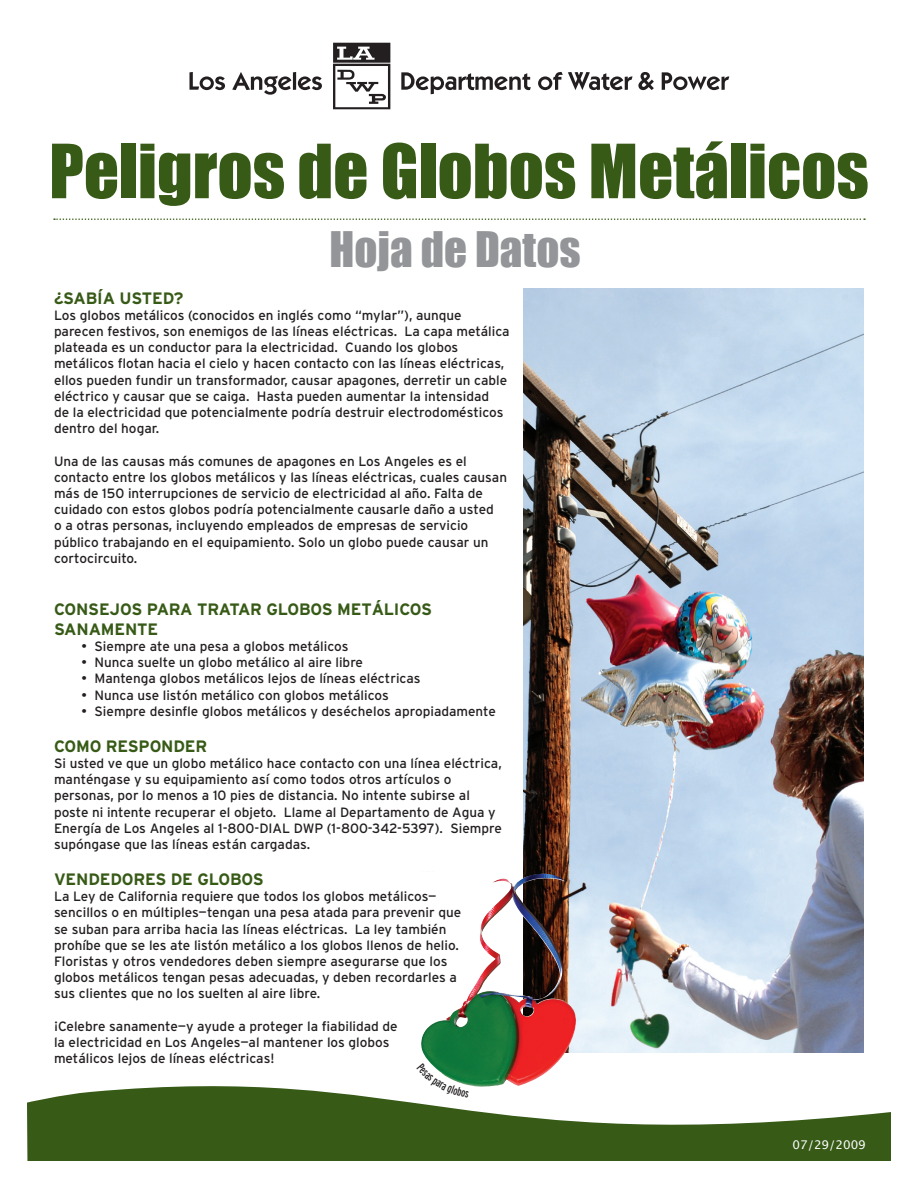
<style>
.page{position:relative;width:918px;height:1188px;background:#fff}
.page>*{position:absolute;margin:0;border:0;box-sizing:border-box;transform-origin:0 0}
.t1{font:69px "Impact";color:#375a16}
.t2{font:45px "Impact";color:#939598}
.t3{font:700 16.5px "Interstate";letter-spacing:-.01em;color:#375a16}
.t4{font:13.5px/16.2px "Interstate";color:#231f20}
.t5{font:12px "Lucida Grande";color:#fff}
</style>
<div class="page">
<svg style="left:333px;top:43px;width:57px;height:66px"></svg>
<svg style="left:189px;top:72px;width:36px;height:18px"></svg>
<svg style="left:232px;top:72px;width:59px;height:23px"></svg>
<hr style="left:293px;top:72px;width:3px;height:18px;background:#231f20">
<svg style="left:298px;top:76px;width:24px;height:14px"></svg>
<svg style="left:401px;top:72px;width:130px;height:22px"></svg>
<svg style="left:662px;top:72px;width:67px;height:18px"></svg>
<svg style="left:538px;top:72px;width:116px;height:18px"></svg>
<svg style="left:27px;top:1062px;width:864px;height:99px;fill:#375a16"></svg>
<svg style="left:54px;top:218px;width:811px;height:2px"></svg>
<img style="left:524px;top:288px;width:340px;height:765px">
<img style="left:420px;top:872px;width:120px;height:215px">
<svg style="left:417px;top:1063px;width:52px;height:35px"></svg>
<h1 class="t1" style="left:49px;top:118px;width:821px">Peligros de Globos Metálicos</h1>
<h2 class="t2" style="left:330px;top:214px;width:252px">Hoja de Datos</h2>
<p class="t3" style="left:54px;top:289px;width:131px">¿SABÍA USTED?</p>
<p class="t4" style="left:54px;top:307px;width:457px">Los globos metálicos (conocidos en inglés como “mylar”), aunque parecen festivos, son enemigos de las líneas eléctricas. La capa metálica plateada es un conductor para la electricidad. Cuando los globos metálicos flotan hacia el cielo y hacen contacto con las líneas eléctricas, ellos pueden fundir un transformador, causar apagones, derretir un cable eléctrico y causar que se caiga. Hasta pueden aumentar la intensidad<br>de la electricidad que potencialmente podría destruir electrodomésticos dentro del hogar.</p>
<p class="t4" style="left:54px;top:453px;width:455px">Una de las causas más comunes de apagones en Los Angeles es el contacto entre los globos metálicos y las líneas eléctricas, cuales causan más de 150 interrupciones de servicio de electricidad al año. Falta de cuidado con estos globos podría potencialmente causarle daño a usted<br>o a otras personas, incluyendo empleados de empresas de servicio público trabajando en el equipamiento. Solo un globo puede causar un cortocircuito.</p>
<p class="t3" style="left:54px;top:600px;width:23px">CONSE</p>
<p class="t3" style="left:110px;top:600px;width:50px">JOS PARA</p>
<p class="t3" style="left:197px;top:600px;width:81px">TRATAR GLO</p>
<p class="t3" style="left:299px;top:600px;width:123px">BOS METÁLI COS</p>
<p class="t3" style="left:54px;top:620px;width:13px">SANA</p>
<p class="t3" style="left:101px;top:620px;width:56px">MENTE</p>
<p class="t4" style="left:81px;top:638px;width:269px">• Siempre ate una pesa a globos metálicos</p>
<p class="t4" style="left:81px;top:654px;width:284px">• Nunca suelte un globo metálico al aire libre</p>
<p class="t4" style="left:81px;top:670px;width:341px">• Mantenga globos metálicos lejos de líneas eléctricas</p>
<p class="t4" style="left:81px;top:687px;width:309px">• Nunca use listón metálico con globos metálicos</p>
<p class="t4" style="left:81px;top:703px;width:416px">• Siempre desinfle globos metálicos y deséchelos apropiadamente</p>
<p class="t3" style="left:54px;top:737px;width:64px">COMO RESPON</p>
<p class="t3" style="left:173px;top:737px;width:23px">DER</p>
<p class="t4" style="left:54px;top:755px;width:449px">Si usted ve que un globo metálico hace contacto con una línea eléctrica, manténgase y su equipamiento así como todos otros artículos o personas, por lo menos a 10 pies de distancia. No intente subirse al poste ni intente recuperar el objeto. Llame al Departamento de Agua y Energía de Los Angeles al 1-800-DIAL DWP (1-800-342-5397). Siempre supóngase que las líneas están cargadas.</p>
<p class="t3" style="left:54px;top:870px;width:80px">VEN DEDORES</p>
<p class="t3" style="left:171px;top:870px;width:39px">DE GLO</p>
<p class="t3" style="left:230px;top:870px;width:23px">BOS</p>
<p class="t4" style="left:54px;top:888px;width:409px">La Ley de California requiere que todos los globos metálicos— sencillos o en múltiples—tengan una pesa atada para prevenir que se suban para arriba hacia las líneas eléctricas. La ley también prohíbe que se les ate listón metálico a los globos llenos de helio.<br>Floristas y otros vendedores deben siempre asegurarse que los globos metálicos tengan pesas adecuadas, y deben recordarles a sus clientes que no los suelten al aire libre.</p>
<p class="t4" style="left:54px;top:1018px;width:345px">¡Celebre sanamente—y ayude a proteger la fiabilidad de la electricidad en Los Angeles—al mantener los globos metálicos lejos de líneas eléctricas!</p>
<p class="t5" style="left:793px;top:1138px;width:75px">07/29/2009</p>
</div>
